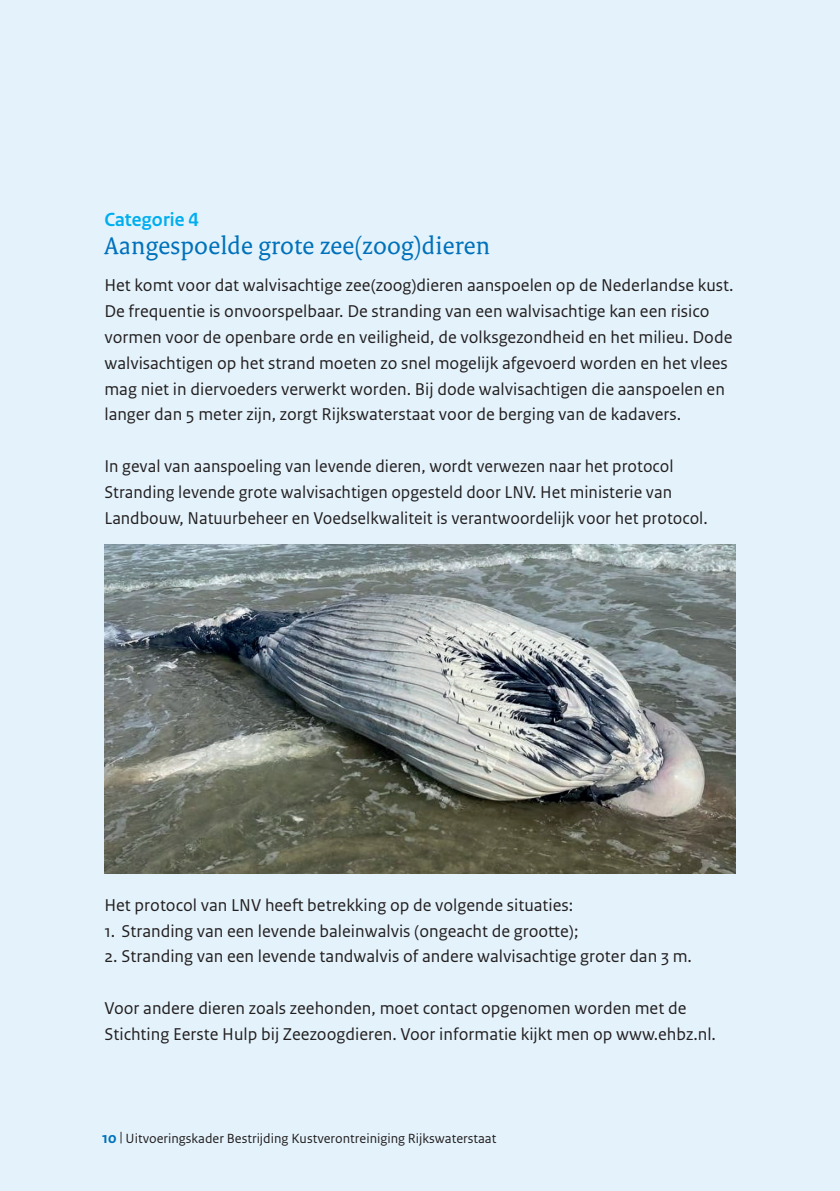
<style>
.page{position:relative;width:840px;height:1191px;background:#fff}
.page>*{position:absolute;margin:0;border:0;box-sizing:border-box;transform-origin:0 0}
.t1{font:26px "Rijksoverheid Serif";letter-spacing:.01em;color:#0071bb}
.t2{font:700 20px "Rijksoverheid Sans Heading";letter-spacing:.01em;color:#00aeef}
.t3{font:18px/25.8px "Rijksoverheid Sans Text";color:#231f20}
.t4{font:14px "Rijksoverheid Sans Text";color:#231f20}
.s1{font-weight:700;font-size:16px;color:#0071bb}
</style>
<div class="page">
<div style="left:0;top:0;width:839px;height:1191px;background:#e4f3fb"></div>
<img style="left:104px;top:545px;width:631px;height:328px">
<p class="t2" style="left:104px;top:208px;width:96px">Categorie 4</p>
<h1 class="t1" style="left:104px;top:230px;width:387px">Aangespoelde grote zee(zoog)dieren</h1>
<p class="t3" style="left:104px;top:273px;width:630px">Het komt voor dat walvisachtige zee(zoog)dieren aanspoelen op de Nederlandse kust.<br>De frequentie is onvoorspelbaar. De stranding van een walvisachtige kan een risico vormen voor de openbare orde en veiligheid, de volksgezondheid en het milieu. Dode walvisachtigen op het strand moeten zo snel mogelijk afgevoerd worden en het vlees mag niet in diervoeders verwerkt worden. Bij dode walvisachtigen die aanspoelen en langer dan 5 meter zijn, zorgt Rijkswaterstaat voor de berging van de kadavers.</p>
<p class="t3" style="left:104px;top:453px;width:604px">In geval van aanspoeling van levende dieren, wordt verwezen naar het protocol<br>Stranding levende grote walvisachtigen opgesteld door LNV. Het ministerie van<br>Landbouw, Natuurbeheer en Voedselkwaliteit is verantwoordelijk voor het protocol.</p>
<p class="t3" style="left:104px;top:892px;width:470px">Het protocol van LNV heeft betrekking op de volgende situaties:</p>
<p class="t3" style="left:104px;top:918px;width:475px">1. Stranding van een levende baleinwalvis (ongeacht de grootte);</p>
<p class="t3" style="left:104px;top:944px;width:588px">2. Stranding van een levende tandwalvis of andere walvisachtige groter dan 3 m.</p>
<p class="t3" style="left:104px;top:995px;width:612px">Voor andere dieren zoals zeehonden, moet contact opgenomen worden met de<br>Stichting Eerste Hulp bij Zeezoogdieren. Voor informatie kijkt men op www.ehbz.nl.</p>
<p class="t4" style="left:102px;top:1130px;width:395px"><span class="s1">10</span> | Uitvoeringskader Bestrijding Kustverontreiniging Rijkswaterstaat</p>
</div>
